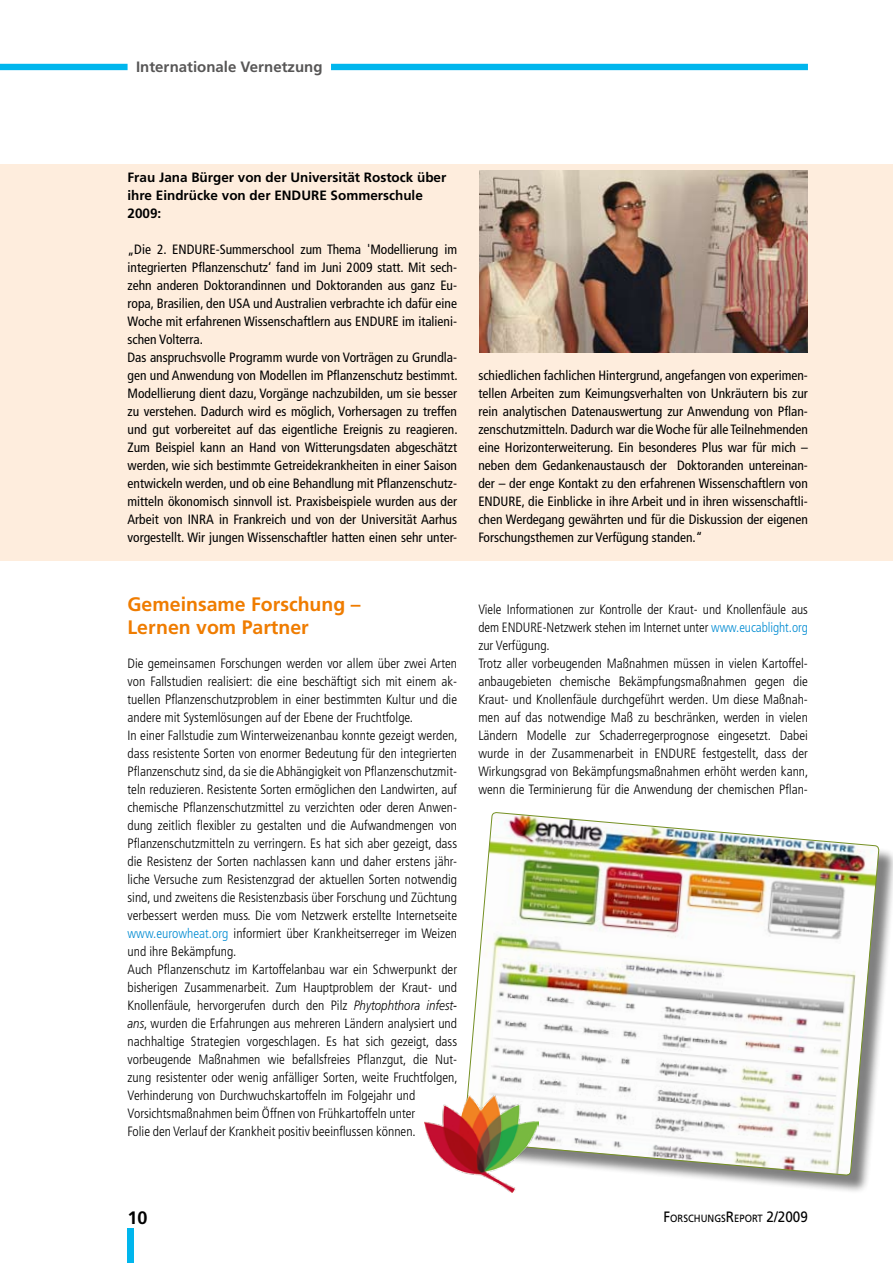
<style>
.page{position:relative;width:893px;height:1263px;background:#fff}
.page>*{position:absolute;margin:0;border:0;box-sizing:border-box;transform-origin:0 0}
.t1{font:700 19.5px/22.5px "Frutiger";color:#ef7c00}
.t2{font:700 18px "Frutiger";color:#000}
.t3{font:700 15px "Frutiger";color:#575656}
.t4{font:300 condensed 13.5px/18px "Frutiger";color:#000}
.t5{font:condensed 13.5px/18px "Frutiger";color:#000}
.t6{font:700 13.5px/18px "Frutiger";color:#000}
.t7{font:10.5px "Frutiger";color:#000;scale:.9 1}
.s1{color:#008bd2}
.s2{font-style:italic;font-stretch:normal}
.s3{font-size:15px}
</style>
<div class="page">
<div style="left:0;top:164px;width:893px;height:396px;background:#feeddd"></div>
<img style="left:479px;top:170px;width:329px;height:183px">
<div style="left:466px;top:815px;width:427px;height:379px;background:#000;opacity:.5"></div>
<img style="left:466px;top:812px;width:413px;height:364px">
<img style="left:424px;top:1095px;width:115px;height:97px">
<svg style="left:0;top:64px;width:808px;height:6px"></svg>
<div style="left:128px;top:1229px;width:6px;height:34px;background:#00b6ed"></div>
<p class="t3" style="left:136px;top:58px;width:188px">Internationale Vernetzung</p>
<p class="t6" style="left:128px;top:168px;width:320px">Frau Jana Bürger von der Universität Rostock über ihre Eindrücke von der ENDURE Sommerschule<br>2009:</p>
<p class="t5" style="left:128px;top:241px;width:332px">„Die 2. ENDURE-Summerschool zum Thema 'Modellierung im integrierten Pflanzenschutz‘ fand im Juni 2009 statt. Mit sech&shy;zehn anderen Doktorandinnen und Doktoranden aus ganz Eu&shy;ropa, Brasilien, den USA und Australien verbrachte ich dafür eine Woche mit erfahrenen Wissenschaftlern aus ENDURE im italieni&shy;schen Volterra.<br>Das anspruchsvolle Programm wurde von Vorträgen zu Grundla&shy;gen und Anwendung von Modellen im Pflanzenschutz bestimmt.<br>Modellierung dient dazu, Vorgänge nachzubilden, um sie besser zu verstehen. Dadurch wird es möglich, Vorhersagen zu treffen und gut vorbereitet auf das eigentliche Ereignis zu reagieren.<br>Zum Beispiel kann an Hand von Witterungsdaten abgeschätzt werden, wie sich bestimmte Getreidekrankheiten in einer Saison entwickeln werden, und ob eine Behandlung mit Pflanzenschutz&shy;mitteln ökonomisch sinnvoll ist. Praxisbeispiele wurden aus der Arbeit von INRA in Frankreich und von der Universität Aarhus vorgestellt. Wir jungen Wissenschaftler hatten einen sehr unter-</p>
<h1 class="t1" style="left:128px;top:593px;width:234px">Gemeinsame Forschung –<br>Lernen vom Partner</h1>
<p class="t4" style="left:128px;top:655px;width:332px">Die gemeinsamen Forschungen werden vor allem über zwei Arten von Fallstudien realisiert: die eine beschäftigt sich mit einem ak&shy;tuellen Pflanzenschutzproblem in einer bestimmten Kultur und die andere mit Systemlösungen auf der Ebene der Fruchtfolge.<br>In einer Fallstudie zum Winterweizenanbau konnte gezeigt werden, dass resistente Sorten von enormer Bedeutung für den integrierten Pflanzenschutz sind, da sie die Abhängigkeit von Pflanzenschutzmit&shy;teln reduzieren. Resistente Sorten ermöglichen den Landwirten, auf chemische Pflanzenschutzmittel zu verzichten oder deren Anwen&shy;dung zeitlich flexibler zu gestalten und die Aufwandmengen von Pflanzenschutzmitteln zu verringern. Es hat sich aber gezeigt, dass die Resistenz der Sorten nachlassen kann und daher erstens jähr&shy;liche Versuche zum Resistenzgrad der aktuellen Sorten notwendig sind, und zweitens die Resistenzbasis über Forschung und Züchtung verbessert werden muss. Die vom Netzwerk erstellte Internetseite <span class="s1">www.eurowheat.org</span> informiert über Krankheitserreger im Weizen und ihre Bekämpfung.<br>Auch Pflanzenschutz im Kartoffelanbau war ein Schwerpunkt der bisherigen Zusammenarbeit. Zum Hauptproblem der Kraut- und Knollenfäule, hervorgerufen durch den Pilz <span class="s2">Phytophthora infest&shy;ans</span>, wurden die Erfahrungen aus mehreren Ländern analysiert und nachhaltige Strategien vorgeschlagen. Es hat sich gezeigt, dass vorbeugende Maßnahmen wie befallsfreies Pflanzgut, die Nut&shy;zung resistenter oder wenig anfälliger Sorten, weite Fruchtfolgen, Verhinderung von Durchwuchskartoffeln im Folgejahr und Vorsichtsmaßnahmen beim Öffnen von Frühkartoffeln unter<br>Folie den Verlauf der Krankheit positiv beeinflussen können.</p>
<p class="t5" style="left:478px;top:366px;width:331px;text-align:justify">schiedlichen fachlichen Hintergrund, angefangen von experimen&shy;tellen Arbeiten zum Keimungsverhalten von Unkräutern bis zur rein analytischen Datenauswertung zur Anwendung von Pflan&shy;zenschutzmitteln. Dadurch war die Woche für alle Teilnehmenden eine Horizonterweiterung. Ein besonderes Plus war für mich – neben dem Gedankenaustausch der Doktoranden untereinan&shy;der – der enge Kontakt zu den erfahrenen Wissenschaftlern von ENDURE, die Einblicke in ihre Arbeit und in ihren wissenschaftli&shy;chen Werdegang gewährten und für die Diskussion der eigenen Forschungsthemen zur Verfügung standen.“</p>
<p class="t4" style="left:478px;top:601px;width:331px">Viele Informationen zur Kontrolle der Kraut- und Knollenfäule aus dem ENDURE-Netzwerk stehen im Internet unter <span class="s1">www.eucablight.org </span>zur Verfügung.<br>Trotz aller vorbeugenden Maßnahmen müssen in vielen Kartoffel&shy;anbaugebieten chemische Bekämpfungsmaßnahmen gegen die Kraut- und Knollenfäule durchgeführt werden. Um diese Maßnah&shy;men auf das notwendige Maß zu beschränken, werden in vielen Ländern Modelle zur Schaderregerprognose eingesetzt. Dabei wurde in der Zusammenarbeit in ENDURE festgestellt, dass der Wirkungsgrad von Bekämpfungsmaßnahmen erhöht werden kann, wenn die Terminierung für die Anwendung der chemischen Pflan-</p>
<h2 class="t2" style="left:128px;top:1207px;width:22px">10</h2>
<p class="t7" style="left:663px;top:1212px;width:162px"><span class="s3">F</span>ORSCHUNGS<span class="s3">R</span>EPORT <span class="s3">2/2009</span></p>
</div>
